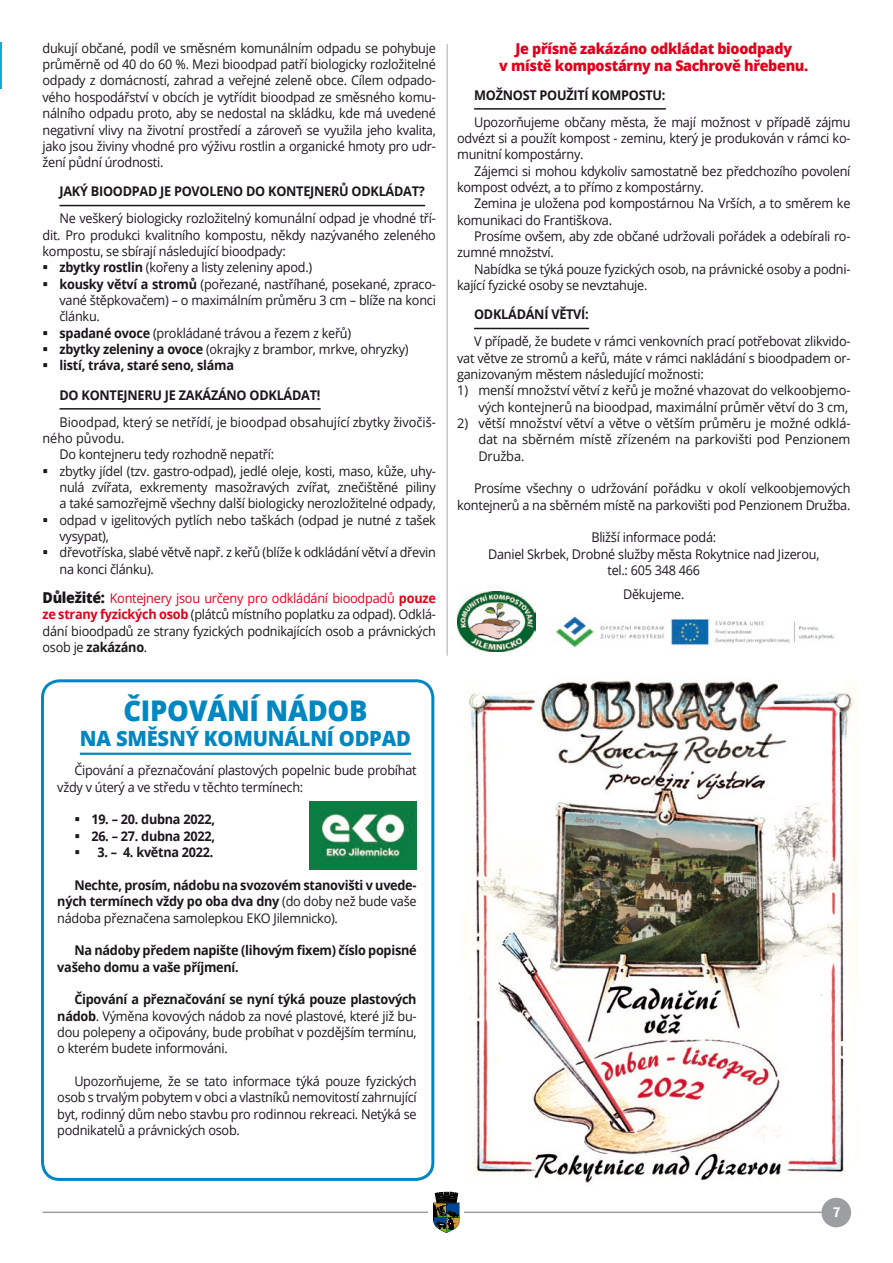
<style>
.page{position:relative;width:893px;height:1263px;background:#fff}
.page>*{position:absolute;margin:0;border:0;box-sizing:border-box;transform-origin:0 0}
.Nadpis_H2{font:800 28.5px "Open Sans";letter-spacing:-.01em;color:#0087c1;scale:.96 1}
.Nadpis_H2-2{font:800 21px "Open Sans";letter-spacing:-.01em;color:#0087c1;scale:.96 1}
.AAA_Body_Text{font:800 15px/16.5px "Open Sans";letter-spacing:-.02em;color:#e2001a;text-align:center;scale:.95 1}
.t1{font:700 15px "Source Sans Pro";color:#fff}
.AAA_Body_Text-2{font:13.35px/16.4px "Open Sans";letter-spacing:-.02em;color:#1a171c;text-align:justify;scale:.95 1}
.AAA_Body_Text-3{font:700 13.35px/16.4px "Open Sans";letter-spacing:-.02em;color:#1a171c;text-align:justify;scale:.95 1}
.AAA_Body_Text-4{font:13.35px/16.4px "Open Sans";letter-spacing:-.02em;color:#1a171c;text-align:right;scale:.96 1}
.Nadpis_H8{font:700 13.35px "Open Sans";letter-spacing:-.02em;color:#1a171c;scale:.95 1}
.AAA_Body_Text-5{font:13.35px/16.4px "Open Sans";color:#1a171c;scale:.95 1}
.s1{font-weight:700}
.s2{font-weight:800;font-size:15px}
.s3{color:#e2001a}
.s4{font-weight:700;color:#e2001a}
.s5{font-weight:400}
</style>
<div class="page">
<hr style="left:43px;top:1211px;width:807px;height:2px;background:#9d9ea0">
<div style="left:429px;top:1192px;width:35px;height:42px;background:#fff"></div>
<svg style="left:433px;top:1192px;width:27px;height:41px"></svg>
<div style="left:821px;top:1198px;width:30px;height:29px;background:#9d9ea0;border-radius:50%"></div>
<hr style="left:0;top:43px;width:1px;height:46px;background:#18a9d3">
<hr style="left:60px;top:205px;width:365px;height:1px;background:#1a171c">
<hr style="left:60px;top:408px;width:261px;height:2px;background:#1a171c">
<hr style="left:474px;top:108px;width:192px;height:2px;background:#1a171c">
<hr style="left:474px;top:328px;width:115px;height:1px;background:#1a171c">
<img style="left:457px;top:591px;width:78px;height:60px">
<img style="left:555px;top:616px;width:280px;height:32px">
<div style="left:41px;top:679px;width:393px;height:502px;border:3px solid #0087c1;border-radius:17px"></div>
<hr style="left:80px;top:753px;width:331px;height:2px;background:#0087c1">
<img style="left:310px;top:801px;width:107px;height:68px">
<img style="left:463px;top:680px;width:394px;height:503px">
<hr style="left:446px;top:44px;width:2px;height:612px;background:#c6c7c9">
<p class="AAA_Body_Text-2" style="left:43px;top:39px;width:416px">dukují občané, podíl ve směsném komunálním odpadu se pohybuje průměrně od 40 do 60 %. Mezi bioodpad patří biologicky rozložitelné odpady z domácností, zahrad a veřejné zeleně obce. Cílem odpado&shy;vého hospodářství v obcích je vytřídit bioodpad ze směsného komu&shy;nálního odpadu proto, aby se nedostal na skládku, kde má uvedené negativní vlivy na životní prostředí a zároveň se využila jeho kvalita, jako jsou živiny vhodné pro výživu rostlin a organické hmoty pro udr&shy;žení půdní úrodnosti.</p>
<p class="Nadpis_H8" style="left:60px;top:182px;width:386px">JAKÝ BIOODPAD JE POVOLENO DO KONTEJNERŮ ODKLÁDAT?</p>
<p class="AAA_Body_Text-2" style="left:43px;top:210px;width:416px;text-indent:17px">Ne veškerý biologicky rozložitelný komunální odpad je vhodné tří&shy;dit. Pro produkci kvalitního kompostu, někdy nazývaného zeleného kompostu, se sbírají následující bioodpady:</p>
<p class="AAA_Body_Text-2" style="left:60px;top:259px;width:268px"><span class="s1">zbytky rostlin</span> (kořeny a listy zeleniny apod.)</p>
<p class="AAA_Body_Text-2" style="left:60px;top:275px;width:398px"><span class="s1">kousky větví a stromů</span> (pořezané, nastříhané, posekané, zpraco&shy;vané štěpkovačem) – o maximálním průměru 3 cm – blíže na konci článku.</p>
<p class="AAA_Body_Text-2" style="left:60px;top:324px;width:309px"><span class="s1">spadané ovoce</span> (prokládané trávou a řezem z keřů)</p>
<p class="AAA_Body_Text-2" style="left:60px;top:341px;width:369px"><span class="s1">zbytky zeleniny a ovoce</span> (okrajky z brambor, mrkve, ohryzky)</p>
<p class="AAA_Body_Text-3" style="left:60px;top:357px;width:185px">listí, tráva, staré seno, sláma</p>
<p class="Nadpis_H8" style="left:60px;top:385px;width:276px">DO KONTEJNERU JE ZAKÁZÁNO ODKLÁDAT!</p>
<p class="AAA_Body_Text-5" style="left:43px;top:413px;width:416px;text-indent:17px">Bioodpad, který se netřídí, je bioodpad obsahující zbytky živočiš&shy;ného původu.</p>
<p class="AAA_Body_Text-2" style="left:60px;top:446px;width:227px">Do kontejneru tedy rozhodně nepatří:</p>
<p class="AAA_Body_Text-2" style="left:60px;top:462px;width:398px">zbytky jídel (tzv. gastro-odpad), jedlé oleje, kosti, maso, kůže, uhy&shy;nulá zvířata, exkrementy masožravých zvířat, znečištěné piliny a také samozřejmě všechny další biologicky nerozložitelné odpady,</p>
<p class="AAA_Body_Text-2" style="left:60px;top:511px;width:398px">odpad v igelitových pytlích nebo taškách (odpad je nutné z tašek vysypat),</p>
<p class="AAA_Body_Text-2" style="left:60px;top:544px;width:398px">dřevotříska, slabé větvě např. z keřů (blíže k odkládání větví a dřevin na konci článku).</p>
<p class="AAA_Body_Text-2" style="left:43px;top:589px;width:416px"><span class="s2">Důležité:</span> <span class="s3">Kontejnery jsou určeny pro odkládání bioodpadů</span> <span class="s4">pouze ze strany fyzických osob</span> (plátců místního poplatku za odpad). Odklá&shy;dání bioodpadů ze strany fyzických podnikajících osob a právnických osob je <span class="s1">zakázáno</span>.</p>
<p class="Nadpis_H2" style="left:123px;top:689px;width:256px">ČIPOVÁNÍ NÁDOB</p>
<p class="Nadpis_H2-2" style="left:80px;top:723px;width:346px">NA SMĚSNÝ KOMUNÁLNÍ ODPAD</p>
<p class="AAA_Body_Text-2" style="left:57px;top:762px;width:380px;text-indent:17px">Čipování a přeznačování plastových popelnic bude probíhat vždy v úterý a ve středu v těchto termínech:</p>
<p class="AAA_Body_Text-3" style="left:91px;top:811px;width:132px">19. – 20. dubna 2022,</p>
<p class="AAA_Body_Text-3" style="left:91px;top:827px;width:132px">26. – 27. dubna 2022,</p>
<p class="AAA_Body_Text-3" style="left:97px;top:844px;width:124px">3. – 4. května 2022.</p>
<p class="AAA_Body_Text-3" style="left:57px;top:876px;width:380px;text-indent:17px">Nechte, prosím, nádobu na svozovém stanovišti v uvede&shy;ných termínech vždy po oba dva dny <span class="s5">(do doby než bude vaše nádoba přeznačena samolepkou EKO Jilemnicko).</span></p>
<p class="AAA_Body_Text-3" style="left:57px;top:942px;width:380px;text-indent:17px">Na nádoby předem napište (lihovým fixem) číslo popisné vašeho domu a vaše příjmení.</p>
<p class="AAA_Body_Text-2" style="left:57px;top:991px;width:380px;text-indent:17px"><span class="s1">Čipování a přeznačování se nyní týká pouze plastových nádob</span>. Výměna kovových nádob za nové plastové, které již bu&shy;dou polepeny a očipovány, bude probíhat v pozdějším termínu, o kterém budete informováni.</p>
<p class="AAA_Body_Text-2" style="left:57px;top:1073px;width:380px;text-indent:17px">Upozorňujeme, že se tato informace týká pouze fyzických osob s trvalým pobytem v obci a vlastníků nemovitostí zahrnující byt, rodinný dům nebo stavbu pro rodinnou rekreaci. Netýká se podnikatelů a právnických osob.</p>
<p class="AAA_Body_Text" style="left:499px;top:40px;width:327px">Je přísně zakázáno odkládat bioodpady<br>v místě kompostárny na Sachrově hřebenu.</p>
<p class="Nadpis_H8" style="left:474px;top:85px;width:203px">MOŽNOST POUŽITÍ KOMPOSTU:</p>
<p class="AAA_Body_Text-2" style="left:457px;top:113px;width:416px;text-indent:17px">Upozorňujeme občany města, že mají možnost v případě zájmu odvézt si a použít kompost - zeminu, který je produkován v rámci ko&shy;munitní kompostárny.</p>
<p class="AAA_Body_Text-2" style="left:457px;top:162px;width:416px;text-indent:17px">Zájemci si mohou kdykoliv samostatně bez předchozího povolení kompost odvézt, a to přímo z kompostárny.</p>
<p class="AAA_Body_Text-2" style="left:457px;top:195px;width:416px;text-indent:17px">Zemina je uložena pod kompostárnou Na Vrších, a to směrem ke komunikaci do Františkova.</p>
<p class="AAA_Body_Text-2" style="left:457px;top:228px;width:416px;text-indent:17px">Prosíme ovšem, aby zde občané udržovali pořádek a odebírali ro&shy;zumné množství.</p>
<p class="AAA_Body_Text-2" style="left:457px;top:260px;width:416px;text-indent:17px">Nabídka se týká pouze fyzických osob, na právnické osoby a podni&shy;kající fyzické osoby se nevztahuje.</p>
<p class="Nadpis_H8" style="left:474px;top:305px;width:122px">ODKLÁDÁNÍ VĚTVÍ:</p>
<p class="AAA_Body_Text-2" style="left:457px;top:333px;width:416px;text-indent:17px">V případě, že budete v rámci venkovních prací potřebovat zlikvido&shy;vat větve ze stromů a keřů, máte v rámci nakládání s bioodpadem or&shy;ganizovaným městem následující možnosti:</p>
<p class="AAA_Body_Text-4" style="left:457px;top:382px;width:411px">1) menší množství větví z keřů je možné vhazovat do velkoobjemo&shy;vých kontejnerů na bioodpad, maximální průměr větví do 3 cm,</p>
<p class="AAA_Body_Text-4" style="left:478px;top:415px;width:389px;text-align:justify;text-indent:-21px">2) větší množství větví a větve o větším průměru je možné odklá&shy;dat na sběrném místě zřízeném na parkovišti pod Penzionem Družba.</p>
<p class="AAA_Body_Text-2" style="left:457px;top:480px;width:416px;text-align:right">Prosíme všechny o udržování pořádku v okolí velkoobjemových kontejnerů a na sběrném místě na parkovišti pod Penzionem Družba.</p>
<p class="AAA_Body_Text-2" style="left:488px;top:529px;width:350px;text-align:center">Bližší informace podá:<br>Daniel Skrbek, Drobné služby města Rokytnice nad Jizerou, tel.: 605 348 466</p>
<p class="AAA_Body_Text-2" style="left:623px;top:586px;width:66px">Děkujeme.</p>
<p class="t1" style="left:833px;top:1201px;width:9px">7</p>
</div>
